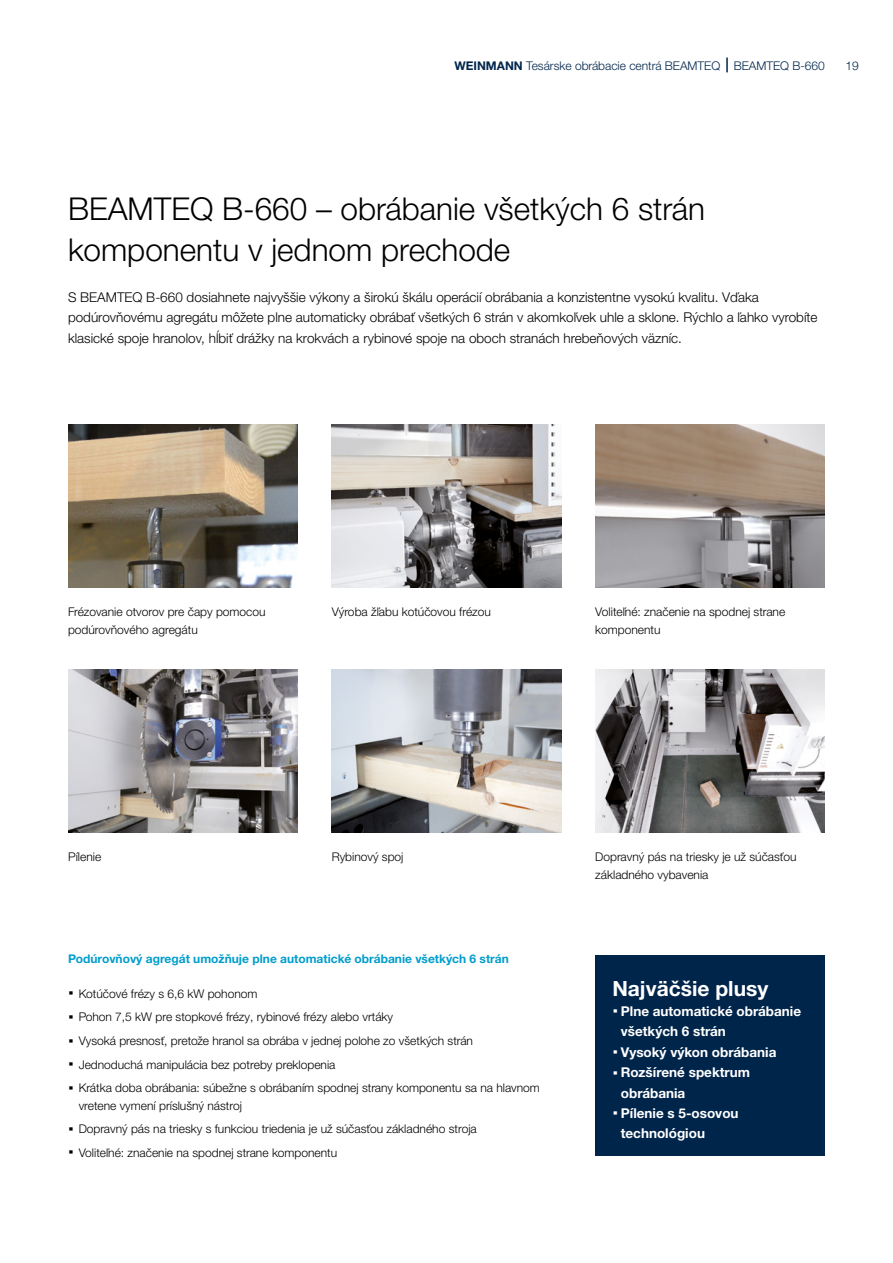
<style>
.page{position:relative;width:893px;height:1263px;background:#fff}
.page>*{position:absolute;margin:0;border:0;box-sizing:border-box;transform-origin:0 0}
.Headline_21pt_25_2_b{font:300 31.5px/40.8px "Helvetica Neue LTW1 G";color:#000}
.Grafik_14Pt_13_6_lig{font:700 21px "Helvetica Neue LTW1 G";color:#fff}
.Text_9pt_13_6_light{font:300 13.5px/20.4px "Helvetica Neue LTW1 G";color:#000}
.t1{font:700 13.5px/20.4px "Helvetica Neue LTW1 G";color:#fff}
.Text_Bild_8Pt_11_5pt{font:300 12px/17.2px "Helvetica Neue LTW1 G";color:#000}
.Text_Bild_8Pt_11_5pt-2{font:700 12px "Helvetica Neue LTW1 G";color:#009dcc}
._01_Musterseiten_Rub{font:300 12px "Helvetica Neue LTW1 G";color:#00254b}
.s1{font-weight:700}
.s2{font-weight:700;font-size:21px}
.s3{font-size:21px}
</style>
<div class="page">
<img style="left:68px;top:424px;width:230px;height:163px">
<img style="left:595px;top:424px;width:230px;height:163px">
<img style="left:332px;top:424px;width:229px;height:163px">
<img style="left:68px;top:669px;width:230px;height:163px">
<img style="left:595px;top:669px;width:230px;height:163px">
<img style="left:332px;top:669px;width:229px;height:163px">
<svg style="left:726px;top:58px;width:2px;height:14px"></svg>
<div style="left:595px;top:955px;width:230px;height:200px;background:#00254b"></div>
<p class="_01_Musterseiten_Rub" style="left:454px;top:58px;width:372px"><span class="s1">WEINMANN</span> Tesárske obrábacie centrá BEAMTEQ BEAMTEQ B-660</p>
<p class="_01_Musterseiten_Rub" style="left:846px;top:58px;width:15px">19</p>
<p class="Headline_21pt_25_2_b" style="left:68px;top:188px;width:638px">BEAMTEQ B-660 – obrábanie všetkých 6 strán komponentu v jednom prechode</p>
<p class="Text_9pt_13_6_light" style="left:68px;top:287px;width:751px">S BEAMTEQ B-660 dosiahnete najvyššie výkony a širokú škálu operácií obrábania a konzistentne vysokú kvalitu. Vďaka podúrovňovému agregátu môžete plne automaticky obrábať všetkých 6 strán v akomkoľvek uhle a sklone. Rýchlo a ľahko vyrobíte klasické spoje hranolov, hĺbiť drážky na krokvách a rybinové spoje na oboch stranách hrebeňových väzníc.</p>
<p class="Text_Bild_8Pt_11_5pt" style="left:68px;top:603px;width:199px">Frézovanie otvorov pre čapy pomocou podúrovňového agregátu</p>
<p class="Text_Bild_8Pt_11_5pt" style="left:332px;top:603px;width:161px">Výroba žľabu kotúčovou frézou</p>
<p class="Text_Bild_8Pt_11_5pt" style="left:595px;top:603px;width:191px">Voliteľné: značenie na spodnej strane komponentu</p>
<p class="Text_Bild_8Pt_11_5pt" style="left:68px;top:848px;width:35px">Pílenie</p>
<p class="Text_Bild_8Pt_11_5pt" style="left:332px;top:848px;width:73px">Rybinový spoj</p>
<p class="Text_Bild_8Pt_11_5pt-2" style="left:68px;top:952px;width:442px">Podúrovňový agregát umožňuje plne automatické obrábanie všetkých 6 strán</p>
<p class="Text_Bild_8Pt_11_5pt" style="left:68px;top:985px;width:191px"><span class="s2">·</span> Kotúčové frézy s 6,6 kW pohonom</p>
<p class="Text_Bild_8Pt_11_5pt" style="left:68px;top:1008px;width:327px"><span class="s2">·</span> Pohon 7,5 kW pre stopkové frézy, rybinové frézy alebo vrtáky</p>
<p class="Text_Bild_8Pt_11_5pt" style="left:68px;top:1032px;width:406px"><span class="s2">·</span> Vysoká presnosť, pretože hranol sa obrába v jednej polohe zo všetkých strán</p>
<p class="Text_Bild_8Pt_11_5pt" style="left:68px;top:1056px;width:269px"><span class="s2">·</span> Jednoduchá manipulácia bez potreby preklopenia</p>
<p class="Text_Bild_8Pt_11_5pt" style="left:79px;top:1079px;width:463px;text-indent:-11px"><span class="s2">·</span> Krátka doba obrábania: súbežne s obrábaním spodnej strany komponentu sa na hlavnom vretene vymení príslušný nástroj</p>
<p class="Text_Bild_8Pt_11_5pt" style="left:68px;top:1120px;width:410px"><span class="s2">·</span> Dopravný pás na triesky s funkciou triedenia je už súčasťou základného stroja</p>
<p class="Text_Bild_8Pt_11_5pt" style="left:68px;top:1144px;width:271px"><span class="s2">·</span> Voliteľné: značenie na spodnej strane komponentu</p>
<p class="Text_Bild_8Pt_11_5pt" style="left:595px;top:848px;width:203px">Dopravný pás na triesky je už súčasťou základného vybavenia</p>
<p class="Grafik_14Pt_13_6_lig" style="left:612px;top:975px;width:157px">Najväčšie plusy</p>
<p class="t1" style="left:621px;top:1001px;width:182px;text-indent:-9px"><span class="s3">·</span> Plne automatické obrábanie všetkých 6 strán</p>
<p class="t1" style="left:612px;top:1042px;width:166px"><span class="s3">·</span> Vysoký výkon obrábania</p>
<p class="t1" style="left:621px;top:1062px;width:131px;text-indent:-9px"><span class="s3">·</span> Rozšírené spektrum obrábania</p>
<p class="t1" style="left:621px;top:1103px;width:119px;text-indent:-9px"><span class="s3">·</span> Pílenie s 5-osovou technológiou</p>
</div>
